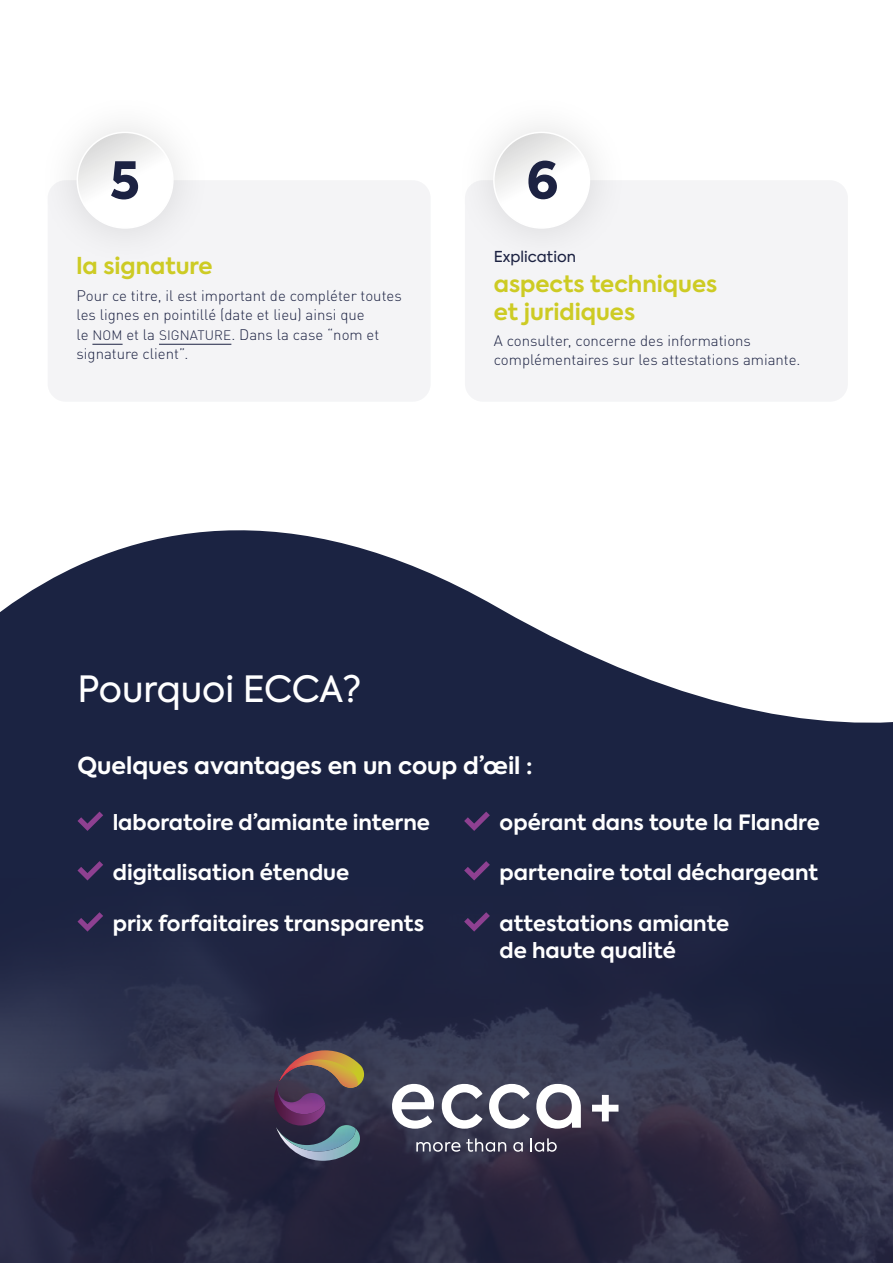
<style>
.page{position:relative;width:893px;height:1263px;background:#fff}
.page>*{position:absolute;margin:0;border:0;box-sizing:border-box;transform-origin:0 0}
.t1{font:800 50.85px "Axiforma";color:#1c2242}
.t2{font:36px "Axiforma";letter-spacing:-.005em;color:#fff}
.t3{font:700 23.25px "Axiforma";color:#fff}
.t4{font:700 22.5px/27.8px "Axiforma";color:#cdcb24}
.t5{font:700 21px/27px "Axiforma";color:#fff}
.t6{font:300 15px/19.5px "DIN Pro";color:#1c2242}
.t7{font:15px "Axiforma";color:#1c2242}
.s1{font-size:13.5px}
</style>
<div class="page">
<svg style="left:0;top:530px;width:893px;height:339px;fill:#1b2342"></svg>
<img style="left:0;top:869px;width:893px;height:394px">
<div style="left:465px;top:180px;width:383px;height:222px;background:#f4f4f6;border-radius:18px"></div>
<div style="left:48px;top:180px;width:383px;height:222px;background:#f4f4f6;border-radius:18px"></div>
<hr style="left:92px;top:344px;width:31px;height:1px;background:#1c2242">
<hr style="left:159px;top:344px;width:72px;height:1px;background:#1c2242">
<div style="left:36px;top:91px;width:178px;height:179px;background:#f5f5f6"></div>
<svg style="left:77px;top:132px;width:96px;height:96px"></svg>
<div style="left:77px;top:132px;width:97px;height:97px;border:2px solid #fff;border-radius:50%"></div>
<div style="left:452px;top:91px;width:179px;height:179px;background:#f6f6f6"></div>
<svg style="left:494px;top:132px;width:95px;height:96px"></svg>
<div style="left:493px;top:132px;width:97px;height:97px;border:2px solid #fff;border-radius:50%"></div>
<svg style="left:77px;top:811px;width:26px;height:20px"></svg>
<svg style="left:464px;top:811px;width:26px;height:20px"></svg>
<svg style="left:464px;top:861px;width:26px;height:19px"></svg>
<svg style="left:464px;top:912px;width:26px;height:19px"></svg>
<svg style="left:77px;top:861px;width:26px;height:19px"></svg>
<svg style="left:77px;top:912px;width:26px;height:19px"></svg>
<img style="left:276px;top:1125px;width:84px;height:36px">
<img style="left:276px;top:1127px;width:60px;height:24px">
<svg style="left:274px;top:1050px;width:90px;height:75px;background:#65504c"></svg>
<img style="left:277px;top:1083px;width:48px;height:31px">
<svg style="left:392px;top:1084px;width:42px;height:45px"></svg>
<svg style="left:442px;top:1084px;width:40px;height:45px"></svg>
<svg style="left:489px;top:1084px;width:41px;height:45px"></svg>
<svg style="left:536px;top:1084px;width:45px;height:45px"></svg>
<svg style="left:416px;top:1142px;width:44px;height:10px"></svg>
<svg style="left:466px;top:1138px;width:40px;height:14px"></svg>
<svg style="left:513px;top:1142px;width:10px;height:10px"></svg>
<svg style="left:531px;top:1138px;width:26px;height:14px"></svg>
<svg style="left:592px;top:1095px;width:26px;height:26px"></svg>
<h1 class="t1" style="left:110px;top:145px;width:32px">5</h1>
<h1 class="t1" style="left:526px;top:145px;width:34px">6</h1>
<h3 class="t4" style="left:77px;top:253px;width:138px">la signature</h3>
<p class="t6" style="left:77px;top:284px;width:327px">Pour ce titre, il est important de compléter toutes les lignes en pointillé (date et lieu) ainsi que<br>le <span class="s1">NOM</span> et la <span class="s1">SIGNATURE</span>. Dans la case “nom et signature client”.</p>
<p class="t7" style="left:494px;top:247px;width:84px">Explication</p>
<h3 class="t4" style="left:494px;top:270px;width:225px">aspects techniques et juridiques</h3>
<p class="t6" style="left:494px;top:329px;width:308px">A consulter, concerne des informations complémentaires sur les attestations amiante.</p>
<h2 class="t2" style="left:77px;top:666px;width:285px">Pourquoi ECCA?</h2>
<h3 class="t3" style="left:77px;top:750px;width:457px">Quelques avantages en un coup d’œil :</h3>
<h3 class="t5" style="left:113px;top:809px;width:319px">laboratoire d’amiante interne</h3>
<h3 class="t5" style="left:500px;top:809px;width:322px">opérant dans toute la Flandre</h3>
<h3 class="t5" style="left:500px;top:859px;width:320px">partenaire total déchargeant</h3>
<h3 class="t5" style="left:500px;top:910px;width:231px">attestations amiante de haute qualité</h3>
<h3 class="t5" style="left:113px;top:859px;width:238px">digitalisation étendue</h3>
<h3 class="t5" style="left:113px;top:910px;width:313px">prix forfaitaires transparents</h3>
</div>
